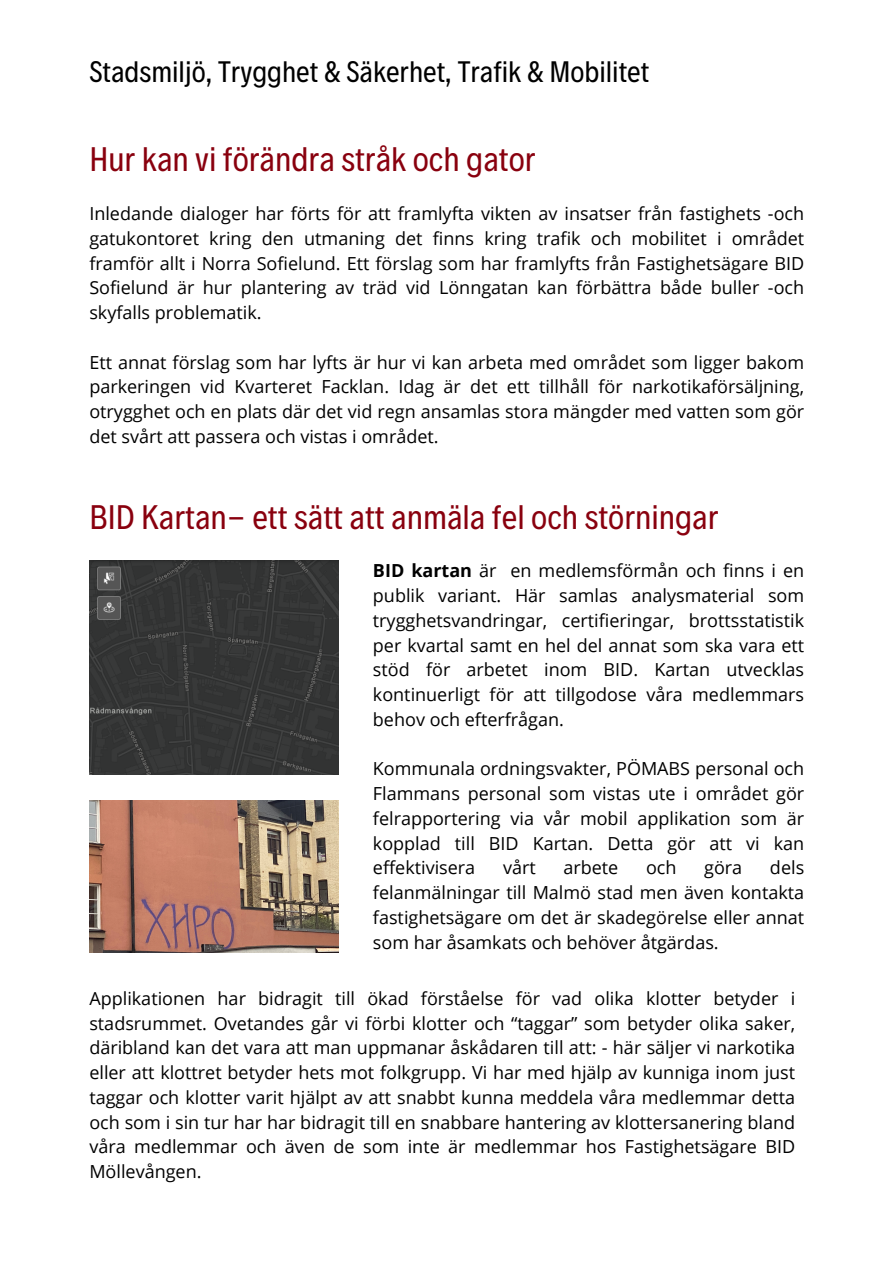
<style>
.page{position:relative;width:894px;height:1264px;background:#fff}
.page>*{position:absolute;margin:0;border:0;box-sizing:border-box;transform-origin:0 0}
.t1{font:34.5px "Decalotype";color:#89000e}
.t2{font:30px "Decalotype";color:#000}
.t3{font:18px/24.8px "Open Sans";color:#000;text-align:justify}
.s1{font-weight:700}
</style>
<div class="page">
<img style="left:89px;top:560px;width:249px;height:215px">
<img style="left:89px;top:800px;width:249px;height:152px">
<h1 class="t2" style="left:89px;top:52px;width:561px">Stadsmiljö, Trygghet &amp; Säkerhet, Trafik &amp; Mobilitet</h1>
<h1 class="t1" style="left:89px;top:136px;width:447px">Hur kan vi förändra stråk och gator</h1>
<p class="t3" style="left:89px;top:201px;width:716px">Inledande dialoger har förts för att framlyfta vikten av insatser från fastighets -och gatukontoret kring den utmaning det finns kring trafik och mobilitet i området framför allt i Norra Sofielund. Ett förslag som har framlyfts från Fastighetsägare BID Sofielund är hur plantering av träd vid Lönngatan kan förbättra både buller -och skyfalls problematik.</p>
<p class="t3" style="left:89px;top:349px;width:716px">Ett annat förslag som har lyfts är hur vi kan arbeta med området som ligger bakom parkeringen vid Kvarteret Facklan. Idag är det ett tillhåll för narkotikaförsäljning, otrygghet och en plats där det vid regn ansamlas stora mängder med vatten som gör det svårt att passera och vistas i området.</p>
<p class="t1" style="left:89px;top:493px;width:630px">BID Kartan- ett sätt att anmäla fel och störningar</p>
<p class="t3" style="left:373px;top:558px;width:432px"><span class="s1">BID kartan</span> är en medlemsförmån och finns i en publik variant. Här samlas analysmaterial som trygghetsvandringar, certifieringar, brottsstatistik per kvartal samt en hel del annat som ska vara ett stöd för arbetet inom BID. Kartan utvecklas kontinuerligt för att tillgodose våra medlemmars behov och efterfrågan.</p>
<p class="t3" style="left:373px;top:756px;width:432px">Kommunala ordningsvakter, PÖMABS personal och Flammans personal som vistas ute i området gör felrapportering via vår mobil applikation som är kopplad till BID Kartan. Detta gör att vi kan effektivisera</p>
<p class="t3" style="left:503px;top:855px;width:34px">vårt</p>
<p class="t3" style="left:563px;top:855px;width:56px">arbete</p>
<p class="t3" style="left:646px;top:855px;width:32px">och</p>
<p class="t3" style="left:704px;top:855px;width:40px">göra</p>
<p class="t3" style="left:373px;top:855px;width:432px;text-indent:397px">dels felanmälningar till Malmö stad men även kontakta fastighetsägare om det är skadegörelse eller annat som har åsamkats och behöver åtgärdas.</p>
<p class="t3" style="left:89px;top:985px;width:707px">Applikationen har bidragit till ökad förståelse för vad olika klotter betyder i stadsrummet. Ovetandes går vi förbi klotter och “taggar” som betyder olika saker, däribland kan det vara att man uppmanar åskådaren till att: - här säljer vi narkotika eller att klottret betyder hets mot folkgrupp. Vi har med hjälp av kunniga inom just taggar och klotter varit hjälpt av att snabbt kunna meddela våra medlemmar detta och som i sin tur har har bidragit till en snabbare hantering av klottersanering bland våra medlemmar och även de som inte är medlemmar hos Fastighetsägare BID Möllevången.</p>
</div>
